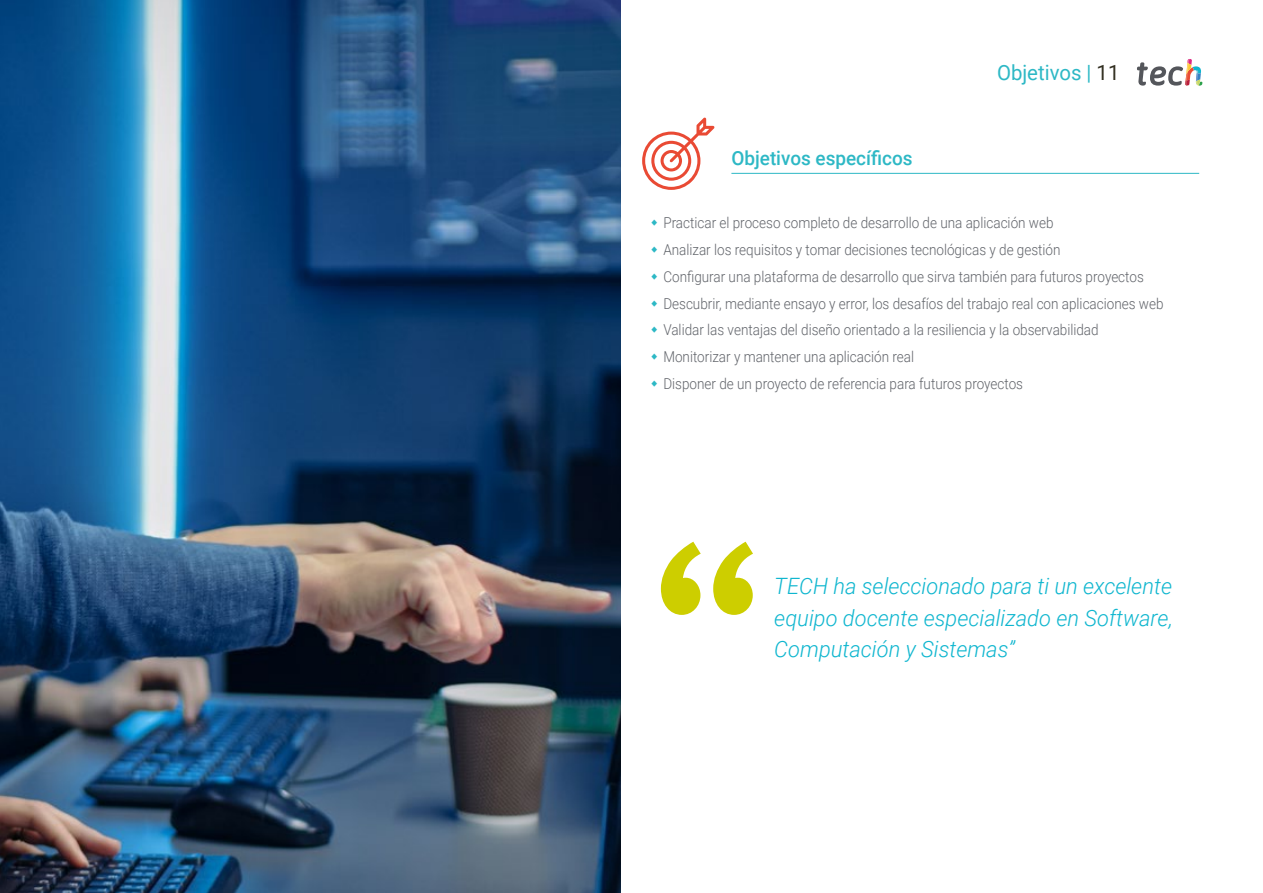
<style>
.page{position:relative;width:1263px;height:893px;background:#fff}
.page>*{position:absolute;margin:0;border:0;box-sizing:border-box;transform-origin:0 0}
.t1{font:italic 300 22.5px/31.5px "Roboto";color:#0fb6cf;text-align:justify}
.t2{font:21px "Roboto";color:#2db8c5}
.t3{font:500 19.5px "Roboto";color:#2db8c5}
.t4{font:300 15px/26.7px "Roboto";color:#61646a;scale:.9 1}
.s1{color:#312e20}
</style>
<div class="page">
<hr style="left:731px;top:173px;width:468px;height:1px;background:#2db8c5">
<img style="left:0;top:0;width:621px;height:893px">
<svg style="left:1137px;top:59px;width:65px;height:27px"></svg>
<svg style="left:661px;top:542px;width:92px;height:73px"></svg>
<svg style="left:642px;top:117px;width:72px;height:73px"></svg>
<h3 class="t3" style="left:731px;top:144px;width:183px">Objetivos específicos</h3>
<h2 class="t2" style="left:997px;top:57px;width:124px">Objetivos | <span class="s1">11</span></h2>
<p class="t4" style="left:663px;top:209px;width:557px">Practicar el proceso completo de desarrollo de una aplicación web<br>Analizar los requisitos y tomar decisiones tecnológicas y de gestión<br>Configurar una plataforma de desarrollo que sirva también para futuros proyectos Descubrir, mediante ensayo y error, los desafíos del trabajo real con aplicaciones web Validar las ventajas del diseño orientado a la resiliencia y la observabilidad Monitorizar y mantener una aplicación real<br>Disponer de un proyecto de referencia para futuros proyectos</p>
<h1 class="t1" style="left:774px;top:570px;width:400px">TECH ha seleccionado para ti un excelente equipo docente especializado en Software, Computación y Sistemas”</h1>
</div>
